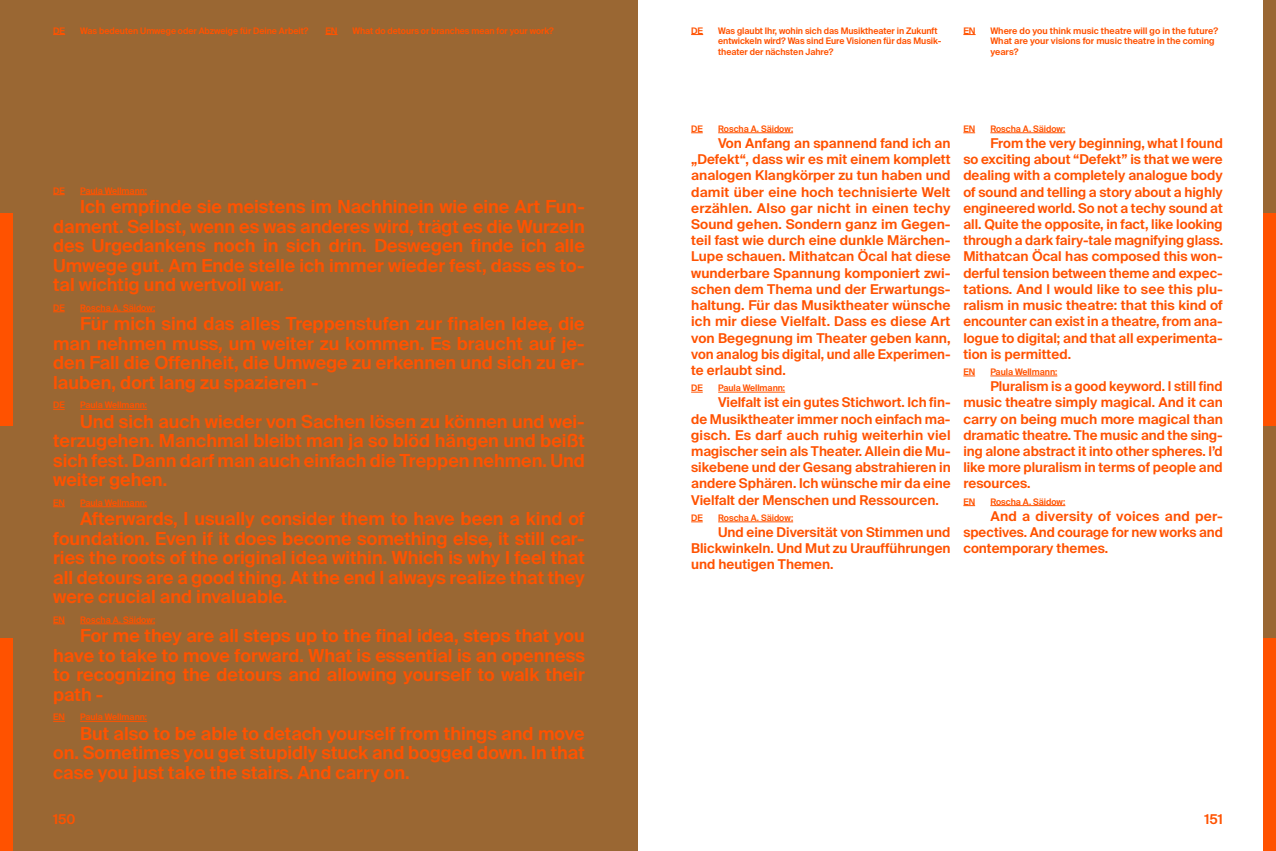
<style>
.page{position:relative;width:1276px;height:851px;background:#fff}
.page>*{position:absolute;margin:0;border:0;box-sizing:border-box;transform-origin:0 0}
.t1{font:600 18px/19.5px "Suisse Intl";color:#ff5200;text-align:justify}
.t2{font:600 13.5px/16.2px "Suisse Intl";color:#ff5200;text-align:justify}
.t3{font:600 9px/10.8px "Suisse Intl";letter-spacing:-.005em;color:#ff5200}
</style>
<div class="page">
<div style="left:0;top:0;width:638px;height:850px;background:#9a6733"></div>
<div style="left:0;top:638px;width:13px;height:212px;background:#ff5200"></div>
<div style="left:0;top:213px;width:13px;height:212px;background:#ff5200"></div>
<svg style="left:53px;top:194px;width:12px;height:1px"></svg>
<hr style="left:80px;top:194px;width:67px;height:1px;background:#ff5200">
<svg style="left:53px;top:311px;width:12px;height:1px"></svg>
<hr style="left:80px;top:311px;width:75px;height:1px;background:#ff5200">
<svg style="left:53px;top:409px;width:12px;height:1px"></svg>
<hr style="left:80px;top:409px;width:67px;height:1px;background:#ff5200">
<svg style="left:53px;top:506px;width:12px;height:1px"></svg>
<hr style="left:80px;top:506px;width:67px;height:1px;background:#ff5200">
<svg style="left:53px;top:623px;width:12px;height:1px"></svg>
<hr style="left:80px;top:623px;width:75px;height:1px;background:#ff5200">
<svg style="left:53px;top:721px;width:12px;height:1px"></svg>
<hr style="left:80px;top:721px;width:67px;height:1px;background:#ff5200">
<svg style="left:691px;top:132px;width:12px;height:1px"></svg>
<hr style="left:718px;top:132px;width:75px;height:1px;background:#ff5200">
<svg style="left:691px;top:392px;width:12px;height:1px"></svg>
<hr style="left:718px;top:392px;width:67px;height:1px;background:#ff5200">
<svg style="left:691px;top:521px;width:12px;height:1px"></svg>
<hr style="left:718px;top:521px;width:75px;height:1px;background:#ff5200">
<svg style="left:963px;top:132px;width:12px;height:1px"></svg>
<hr style="left:990px;top:132px;width:75px;height:1px;background:#ff5200">
<svg style="left:963px;top:375px;width:12px;height:1px"></svg>
<hr style="left:990px;top:375px;width:67px;height:1px;background:#ff5200">
<svg style="left:963px;top:505px;width:12px;height:1px"></svg>
<hr style="left:990px;top:505px;width:75px;height:1px;background:#ff5200">
<svg style="left:53px;top:34px;width:12px;height:1px"></svg>
<svg style="left:691px;top:34px;width:12px;height:1px"></svg>
<svg style="left:325px;top:34px;width:12px;height:1px"></svg>
<svg style="left:963px;top:34px;width:12px;height:1px"></svg>
<div style="left:1263px;top:638px;width:13px;height:212px;background:#ff5200"></div>
<div style="left:1263px;top:425px;width:13px;height:213px;background:#9a6733"></div>
<div style="left:1263px;top:213px;width:13px;height:212px;background:#ff5200"></div>
<div style="left:1263px;top:0;width:13px;height:213px;background:#9a6733"></div>
<p class="t3" style="left:53px;top:25px;width:14px">DE</p>
<p class="t3" style="left:80px;top:25px;width:230px">Was bedeuten Umwege oder Abzweige für Deine Arbeit?</p>
<p class="t3" style="left:691px;top:25px;width:14px">DE</p>
<p class="t3" style="left:718px;top:25px;width:225px">Was glaubt Ihr, wohin sich das Musiktheater in Zukunft entwickeln wird? Was sind Eure Visionen für das Musik&shy;theater der nächsten Jahre?</p>
<p class="t3" style="left:325px;top:25px;width:14px">EN</p>
<p class="t3" style="left:352px;top:25px;width:203px">What do detours or branches mean for your work?</p>
<p class="t3" style="left:963px;top:25px;width:14px">EN</p>
<p class="t3" style="left:990px;top:25px;width:229px">Where do you think music theatre will go in the future?<br>What are your visions for music theatre in the coming years?</p>
<p class="t3" style="left:53px;top:185px;width:13px">DE</p>
<p class="t3" style="left:80px;top:185px;width:68px">Paula Wellmann:</p>
<p class="t1" style="left:53px;top:197px;width:533px;text-indent:27px">Ich empfinde sie meistens im Nachhinein wie eine Art Fun&shy;dament. Selbst, wenn es was anderes wird, trägt es die Wurzeln des Urgedankens noch in sich drin. Deswegen finde ich alle Umwege gut. Am Ende stelle ich immer wieder fest, dass es to&shy;tal wichtig und wertvoll war.</p>
<p class="t3" style="left:53px;top:302px;width:13px">DE</p>
<p class="t3" style="left:80px;top:302px;width:76px">Roscha A. Säidow:</p>
<h1 class="t1" style="left:53px;top:314px;width:533px;text-indent:27px">Für mich sind das alles Treppenstufen zur finalen Idee, die man nehmen muss, um weiter zu kommen. Es braucht auf je&shy;den Fall die Offenheit, die Umwege zu erkennen und sich zu er&shy;lauben, dort lang zu spazieren -</h1>
<p class="t3" style="left:53px;top:400px;width:13px">DE</p>
<p class="t3" style="left:80px;top:400px;width:68px">Paula Wellmann:</p>
<h1 class="t1" style="left:53px;top:412px;width:533px;text-indent:27px">Und sich auch wieder von Sachen lösen zu können und wei&shy;terzugehen. Manchmal bleibt man ja so blöd hängen und beißt sich fest. Dann darf man auch einfach die Treppen nehmen. Und weiter gehen.</h1>
<p class="t3" style="left:53px;top:497px;width:13px">EN</p>
<p class="t3" style="left:80px;top:497px;width:68px">Paula Wellmann:</p>
<p class="t1" style="left:53px;top:509px;width:533px;text-indent:27px">Afterwards, I usually consider them to have been a kind of foundation. Even if it does become something else, it still car&shy;ries the roots of the original idea within. Which is why I feel that all detours are a good thing. At the end I always realize that they were crucial and invaluable.</p>
<p class="t3" style="left:53px;top:614px;width:13px">EN</p>
<p class="t3" style="left:80px;top:614px;width:76px">Roscha A. Säidow:</p>
<h1 class="t1" style="left:53px;top:626px;width:533px;text-indent:27px">For me they are all steps up to the final idea, steps that you have to take to move forward. What is essential is an openness to recognizing the detours and allowing yourself to walk their path -</h1>
<p class="t3" style="left:53px;top:711px;width:13px">EN</p>
<p class="t3" style="left:80px;top:711px;width:68px">Paula Wellmann:</p>
<h1 class="t1" style="left:53px;top:723px;width:533px;text-indent:27px">But also to be able to detach yourself from things and move on. Sometimes you get stupidly stuck and bogged down. In that case you just take the stairs. And carry on.</h1>
<p class="t3" style="left:691px;top:123px;width:13px">DE</p>
<p class="t3" style="left:718px;top:123px;width:76px">Roscha A. Säidow:</p>
<p class="t2" style="left:691px;top:135px;width:261px;text-indent:27px">Von Anfang an spannend fand ich an „Defekt“, dass wir es mit einem komplett analogen Klangkörper zu tun haben und damit über eine hoch technisierte Welt erzählen. Also gar nicht in einen techy Sound gehen. Sondern ganz im Gegen&shy;teil fast wie durch eine dunkle Märchen-Lupe schauen. Mithatcan Öcal hat diese wunderbare Spannung komponiert zwi&shy;schen dem Thema und der Erwartungs&shy;haltung. Für das Musiktheater wünsche ich mir diese Vielfalt. Dass es diese Art von Begegnung im Theater geben kann, von analog bis digital, und alle Experimen&shy;te erlaubt sind.</p>
<p class="t3" style="left:691px;top:382px;width:13px">DE</p>
<p class="t3" style="left:718px;top:382px;width:68px">Paula Wellmann:</p>
<p class="t2" style="left:691px;top:394px;width:261px;text-indent:27px">Vielfalt ist ein gutes Stichwort. Ich fin&shy;de Musiktheater immer noch einfach ma&shy;gisch. Es darf auch ruhig weiterhin viel magischer sein als Theater. Allein die Mu&shy;sikebene und der Gesang abstrahieren in andere Sphären. Ich wünsche mir da eine Vielfalt der Menschen und Ressourcen.</p>
<p class="t3" style="left:691px;top:512px;width:13px">DE</p>
<p class="t3" style="left:718px;top:512px;width:76px">Roscha A. Säidow:</p>
<p class="t2" style="left:691px;top:524px;width:261px;text-indent:27px">Und eine Diversität von Stimmen und Blickwinkeln. Und Mut zu Uraufführungen und heutigen Themen.</p>
<p class="t3" style="left:963px;top:123px;width:13px">EN</p>
<p class="t3" style="left:990px;top:123px;width:76px">Roscha A. Säidow:</p>
<p class="t2" style="left:963px;top:135px;width:261px;text-indent:27px">From the very beginning, what I found so exciting about “Defekt” is that we were dealing with a completely analogue body of sound and telling a story about a highly engineered world. So not a techy sound at all. Quite the opposite, in fact, like looking through a dark fairy-tale magnifying glass.<br>Mithatcan Öcal has composed this won&shy;derful tension between theme and expec&shy;tations. And I would like to see this plu&shy;ralism in music theatre: that this kind of encounter can exist in a theatre, from ana&shy;logue to digital; and that all experimenta&shy;tion is permitted.</p>
<p class="t3" style="left:963px;top:366px;width:13px">EN</p>
<p class="t3" style="left:990px;top:366px;width:68px">Paula Wellmann:</p>
<p class="t2" style="left:963px;top:378px;width:261px;text-indent:27px">Pluralism is a good keyword. I still find music theatre simply magical. And it can carry on being much more magical than dramatic theatre. The music and the sing&shy;ing alone abstract it into other spheres. I’d like more pluralism in terms of people and resources.</p>
<p class="t3" style="left:963px;top:496px;width:13px">EN</p>
<p class="t3" style="left:990px;top:496px;width:76px">Roscha A. Säidow:</p>
<p class="t2" style="left:963px;top:508px;width:261px;text-indent:27px">And a diversity of voices and per&shy;spectives. And courage for new works and contemporary themes.</p>
<p class="t2" style="left:53px;top:811px;width:24px">150</p>
<p class="t2" style="left:1204px;top:811px;width:20px">151</p>
</div>
